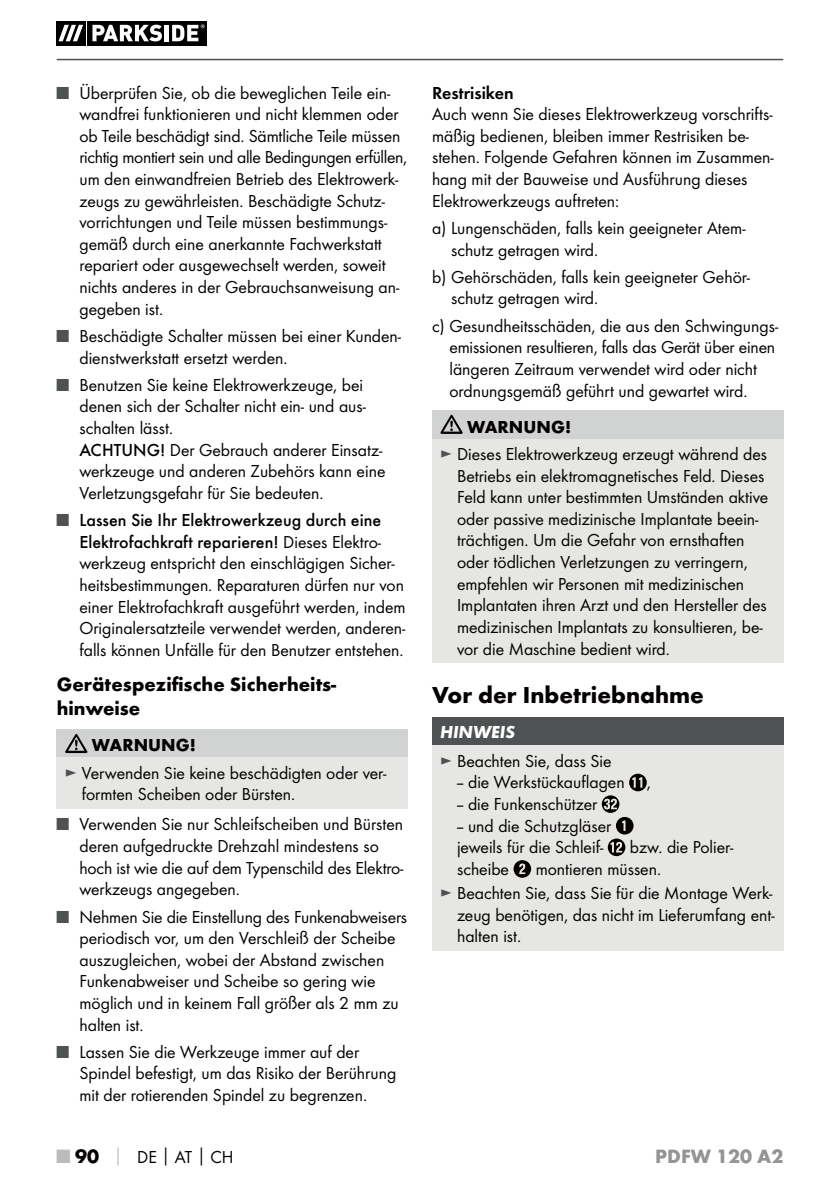
<style>
.page{position:relative;width:840px;height:1191px;background:#fff}
.page>*{position:absolute;margin:0;border:0;box-sizing:border-box;transform-origin:0 0}
.t1{font:700 24px "Futura";color:#040000}
.t2{font:700 20px/24px "Futura";color:#040000}
.t3{font:700 20px "Futura";color:#929495}
.t4{font:18px/21.6px "Futura Boo";color:#040000}
.t5{font:500 18px/21.6px "Futura";color:#040000;text-align:right}
.t6{font:700 18px "Futura";color:#040000}
.t7{font:18px "Futura Dem";color:#040000}
.t8{font:italic 700 18px "Futura";color:#fff}
.s1{color:#4f5253}
.s2{font-family:"Futura";font-weight:500}
.s3{font-family:"Futura Boo";font-weight:400;color:#4f5253}
.s4{font-family:"Futura Boo";font-weight:400}
.s5{font-family:"Futura";font-weight:700;font-size:20px;color:#bbbdbc}
.s6{font-family:"Futura";font-weight:700;font-size:20px}
.s7{font-family:"Futura";font-weight:700;color:#bbbdbc}
.s8{font-family:"Futura";font-weight:700}
</style>
<div class="page">
<hr style="left:57px;top:59px;width:725px;height:1px;background:#4f5253">
<svg style="left:85px;top:21px;width:122px;height:24px"></svg>
<div style="left:56px;top:21px;width:29px;height:24px;background:#000"></div>
<div style="left:87px;top:21px;width:119px;height:24px;background:#000"></div>
<svg style="left:58px;top:25px;width:25px;height:16px"></svg>
<svg style="left:92px;top:25px;width:70px;height:16px"></svg>
<hr style="left:164px;top:25px;width:4px;height:16px;background:#fff">
<svg style="left:172px;top:24px;width:32px;height:17px"></svg>
<div style="left:57px;top:729px;width:351px;height:28px;background:#d1d3d2"></div>
<div style="left:57px;top:757px;width:351px;height:51px;background:#e6e6e5"></div>
<svg style="left:65px;top:734px;width:22px;height:19px"></svg>
<div style="left:432px;top:410px;width:350px;height:28px;background:#d1d3d2"></div>
<div style="left:432px;top:438px;width:350px;height:224px;background:#e6e6e5"></div>
<svg style="left:440px;top:415px;width:22px;height:19px"></svg>
<div style="left:432px;top:717px;width:350px;height:28px;background:#4f5253"></div>
<div style="left:432px;top:745px;width:350px;height:205px;background:#e6e6e5"></div>
<svg style="left:601px;top:773px;width:45px;height:83px"></svg>
<svg style="left:513px;top:860px;width:18px;height:17px"></svg>
<p class="t4" style="left:79px;top:83px;width:329px;text-indent:-23px"><span class="s1">■</span> Überprüfen Sie, ob die beweglichen Teile ein&shy;wandfrei funktionieren und nicht klemmen oder ob Teile beschädigt sind. Sämtliche Teile müssen richtig montiert sein und alle Bedingungen erfüllen, um den einwandfreien Betrieb des Elektrowerk&shy;zeugs zu gewährleisten. Beschädigte Schutz&shy;vorrichtungen und Teile müssen bestimmungs&shy;gemäß durch eine anerkannte Fachwerkstatt repariert oder ausgewechselt werden, soweit nichts anderes in der Gebrauchsanweisung an&shy;gegeben ist.</p>
<p class="t4" style="left:79px;top:326px;width:323px;text-indent:-23px"><span class="s1">■</span> Beschädigte Schalter müssen bei einer Kunden&shy;dienstwerkstatt ersetzt werden.</p>
<p class="t4" style="left:79px;top:375px;width:307px;text-indent:-23px"><span class="s1">■</span> Benutzen Sie keine Elektrowerkzeuge, bei denen sich der Schalter nicht ein- und aus&shy;schalten lässt.<br><span class="s2">ACHTUNG!</span> Der Gebrauch anderer Einsatz&shy;werkzeuge und anderen Zubehörs kann eine Verletzungsgefahr für Sie bedeuten.</p>
<p class="t5" style="left:57px;top:510px;width:326px"><span class="s3">■</span> Lassen Sie Ihr Elektrowerkzeug durch eine<br>Elektrofachkraft reparieren! <span class="s4">Dieses Elektro-</span></p>
<p class="t4" style="left:79px;top:553px;width:327px">werkzeug entspricht den einschlägigen Sicher&shy;heitsbestimmungen. Reparaturen dürfen nur von einer Elektrofachkraft ausgeführt werden, indem Originalersatzteile verwendet werden, anderen&shy;falls können Unfälle für den Benutzer entstehen.</p>
<p class="t2" style="left:57px;top:674px;width:281px">Gerätespezifische Sicherheits&shy;hinweise</p>
<p class="t6" style="left:92px;top:737px;width:105px">WARNUNG!</p>
<p class="t4" style="left:82px;top:763px;width:306px;text-indent:-17px"><span class="s1">►</span> Verwenden Sie keine beschädigten oder ver&shy;formten Scheiben oder Bürsten.</p>
<p class="t4" style="left:79px;top:814px;width:325px;text-indent:-23px"><span class="s1">■</span> Verwenden Sie nur Schleifscheiben und Bürsten deren aufgedruckte Drehzahl mindestens so hoch ist wie die auf dem Typenschild des Elektro&shy;werkzeugs angegeben.</p>
<p class="t4" style="left:79px;top:906px;width:329px;text-indent:-23px"><span class="s1">■</span> Nehmen Sie die Einstellung des Funkenabweisers periodisch vor, um den Verschleiß der Scheibe auszugleichen, wobei der Abstand zwischen Funkenabweiser und Scheibe so gering wie möglich und in keinem Fall größer als 2 mm zu halten ist.</p>
<p class="t4" style="left:79px;top:1042px;width:318px;text-indent:-23px"><span class="s1">■</span> Lassen Sie die Werkzeuge immer auf der<br>Spindel befestigt, um das Risiko der Berührung mit der rotierenden Spindel zu begrenzen.</p>
<p class="t7" style="left:432px;top:85px;width:83px">Restrisiken</p>
<p class="t4" style="left:432px;top:104px;width:343px">Auch wenn Sie dieses Elektrowerkzeug vorschrifts&shy;mäßig bedienen, bleiben immer Restrisiken be&shy;stehen. Folgende Gefahren können im Zusammen&shy;hang mit der Bauweise und Ausführung dieses Elektrowerkzeugs auftreten:</p>
<p class="t4" style="left:451px;top:218px;width:296px;text-indent:-19px">a) Lungenschäden, falls kein geeigneter Atem&shy;schutz getragen wird.</p>
<p class="t4" style="left:451px;top:267px;width:300px;text-indent:-19px">b) Gehörschäden, falls kein geeigneter Gehör&shy;schutz getragen wird.</p>
<p class="t4" style="left:449px;top:316px;width:330px;text-indent:-17px">c) Gesundheitsschäden, die aus den Schwingungs&shy;emissionen resultieren, falls das Gerät über einen längeren Zeitraum verwendet wird oder nicht ordnungsgemäß geführt und gewartet wird.</p>
<p class="t6" style="left:467px;top:419px;width:105px">WARNUNG!</p>
<p class="t4" style="left:457px;top:444px;width:312px;text-indent:-17px"><span class="s1">►</span> Dieses Elektrowerkzeug erzeugt während des Betriebs ein elektromagnetisches Feld. Dieses Feld kann unter bestimmten Umständen aktive oder passive medizinische Implantate beein&shy;trächtigen. Um die Gefahr von ernsthaften oder tödlichen Verletzungen zu verringern, empfehlen wir Personen mit medizinischen Implantaten ihren Arzt und den Hersteller des medizinischen Implantats zu konsultieren, be&shy;vor die Maschine bedient wird.</p>
<h1 class="t1" style="left:432px;top:685px;width:273px">Vor der Inbetriebnahme</h1>
<p class="t8" style="left:440px;top:726px;width:76px">HINWEIS</p>
<p class="t4" style="left:457px;top:751px;width:195px;text-indent:-17px"><span class="s1">►</span> Beachten Sie, dass Sie<br>-- die Werkstückauflagen , -- die Funkenschützer<br>-- und die Schutzgläser jeweils für die Schleif-</p>
<p class="t4" style="left:629px;top:837px;width:105px">bzw. die Polier-</p>
<p class="t4" style="left:457px;top:859px;width:53px">scheibe</p>
<p class="t4" style="left:440px;top:857px;width:334px;line-height:24.4px;text-indent:96px">montieren müssen.<br><span class="s1">►</span> Beachten Sie, dass Sie für die Montage Werk-</p>
<p class="t4" style="left:457px;top:905px;width:319px">zeug benötigen, das nicht im Liefer umfang ent&shy;halten ist.</p>
<p class="t4" style="left:57px;top:1146px;width:178px"><span class="s5">■</span> <span class="s6">90</span> <span class="s7">│</span> DE<span class="s8">│</span>AT<span class="s8">│</span>CH</p>
<p class="t3" style="left:655px;top:1148px;width:130px">PDFW 120 A2</p>
</div>
